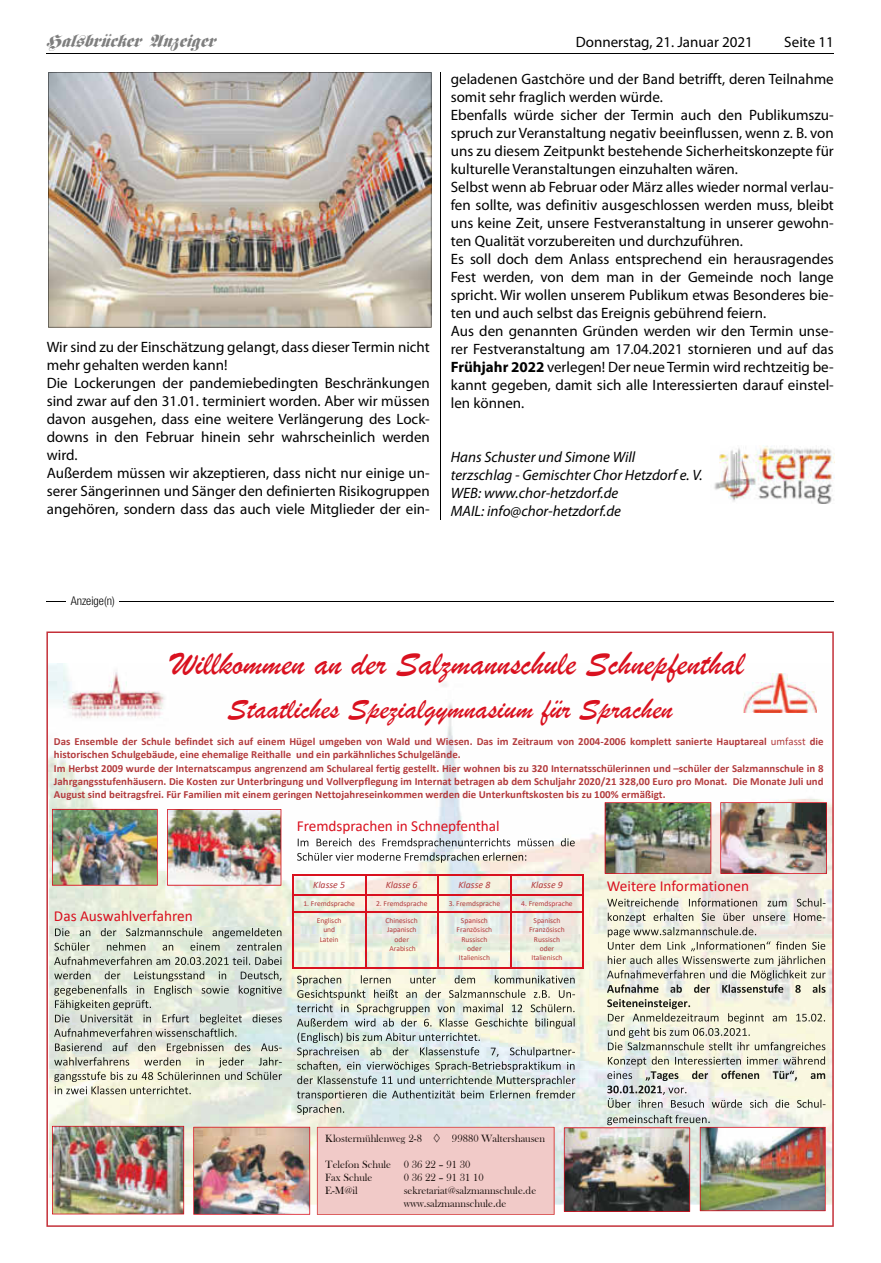
<style>
.page{position:relative;width:881px;height:1263px;background:#fff}
.page>*{position:absolute;margin:0;border:0;box-sizing:border-box;transform-origin:0 0}
.t1{font:italic 34.8px "Brush Script";color:#d9111f}
.t2{font:italic 30.45px "Brush Script";color:#d9111f}
.t3{font:18px "TT3 A15 OI00";letter-spacing:-.005em;color:#7f7f7f}
.t4{font:15.3px "Calibri";letter-spacing:-.005em;color:#d9111f}
.t5{font:15px/18px "Myriad Pro Regular 11";color:#000}
.t6{font:italic 15px/18px "Myriad Pro";color:#000}
.t7{font:300 condensed 12px "Helvetica Neue LT";color:#000}
.t8{font:700 10.8px/13px "Calibri";color:#b33b3d}
.t9{font:10.8px/13px "Baskerville Old Face";color:#1b110e}
.t10{font:italic 9.75px "Calibri";color:#b33b3d}
.t11{font:7.5px/9.1px "Calibri";color:#b33b3d;text-align:center}
.s1{font-family:"Myriad Pro";font-weight:700}
.s2{font-weight:400}
</style>
<div class="page">
<hr style="left:46px;top:53px;width:787px;height:1px;background:#000">
<hr style="left:440px;top:72px;width:1px;height:448px;background:#000">
<img style="left:48px;top:72px;width:383px;height:255px">
<img style="left:714px;top:445px;width:119px;height:59px">
<hr style="left:46px;top:601px;width:787px;height:1px;background:#000">
<div style="left:66px;top:597px;width:53px;height:7px;background:#fff"></div>
<img style="left:46px;top:631px;width:787px;height:596px">
<div style="left:317px;top:1127px;width:237px;height:88px;background:#f1cac8"></div>
<p class="t3" style="left:46px;top:35px;width:170px">Halsbrücker Anzeiger</p>
<p class="t5" style="left:575px;top:33px;width:179px">Donnerstag, 21. Januar 2021</p>
<p class="t5" style="left:784px;top:33px;width:51px">Seite 11</p>
<p class="t5" style="left:47px;top:337px;width:384px">Wir sind zu der Einschätzung gelangt, dass dieser Termin nicht mehr gehalten werden kann!<br>Die Lockerungen der pandemiebedingten Beschränkungen sind zwar auf den 31.01. terminiert worden. Aber wir müssen davon ausgehen, dass eine weitere Verlängerung des Lock&shy;downs in den Februar hinein sehr wahrscheinlich werden wird.<br>Außerdem müssen wir akzeptieren, dass nicht nur einige un&shy;serer Sängerinnen und Sänger den definierten Risikogruppen angehören, sondern dass das auch viele Mitglieder der ein-</p>
<p class="t5" style="left:450px;top:69px;width:384px">geladenen Gastchöre und der Band betrifft, deren Teilnahme somit sehr fraglich werden würde.<br>Ebenfalls würde sicher der Termin auch den Publikumszu&shy;spruch zur Veranstaltung negativ beeinflussen, wenn z. B. von uns zu diesem Zeitpunkt bestehende Sicherheitskonzepte für kulturelle Veranstaltungen einzuhalten wären.<br>Selbst wenn ab Februar oder März alles wieder normal verlau&shy;fen sollte, was definitiv ausgeschlossen werden muss, bleibt uns keine Zeit, unsere Festveranstaltung in unserer gewohn&shy;ten Qualität vorzubereiten und durchzuführen.<br>Es soll doch dem Anlass entsprechend ein herausragendes Fest werden, von dem man in der Gemeinde noch lange spricht. Wir wollen unserem Publikum etwas Besonderes bie&shy;ten und auch selbst das Ereignis gebührend feiern.<br>Aus den genannten Gründen werden wir den Termin unse&shy;rer Festveranstaltung am 17.04.2021 stornieren und auf das <span class="s1">Frühjahr 2022</span> verlegen! Der neue Termin wird rechtzeitig be&shy;kannt gegeben, damit sich alle Interessierten darauf einstel&shy;len können.</p>
<p class="t6" style="left:450px;top:447px;width:253px">Hans Schuster und Simone Will<br>terzschlag - Gemischter Chor Hetzdorf e. V.<br>WEB: www.chor-hetzdorf.de<br>MAIL: info@chor-hetzdorf.de</p>
<p class="t7" style="left:71px;top:594px;width:45px">Anzeige(n)</p>
<h1 class="t1" style="left:171px;top:642px;width:574px">Willkommen an der Salzmannschule Schnepfenthal</h1>
<h2 class="t2" style="left:227px;top:690px;width:446px">Staatliches Spezialgymnasium für Sprachen</h2>
<p class="t8" style="left:54px;top:735px;width:771px">Das Ensemble der Schule befindet sich auf einem Hügel umgeben von Wald und Wiesen. Das im Zeitraum von 2004-2006 komplett sanierte Hauptareal <span class="s2">umfasst</span> die historischen Schulgebäude, eine ehemalige Reithalle und ein parkähnliches Schulgelände.<br>Im Herbst 2009 wurde der Internatscampus angrenzend am Schulareal fertig gestellt. Hier wohnen bis zu 320 Internatsschülerinnen und –schüler der Salzmannschule in 8<br>Jahrgangsstufenhäusern. Die Kosten zur Unterbringung und Vollverpflegung im Internat betragen ab dem Schuljahr 2020/21 328,00 Euro pro Monat. Die Monate Juli und August sind beitragsfrei. Für Familien mit einem geringen Nettojahreseinkommen werden die Unterkunftskosten bis zu 100% ermäßigt.</p>
<p class="t4" style="left:54px;top:905px;width:140px">Das Auswahlverfahren</p>
<p class="t4" style="left:296px;top:815px;width:204px">Fremdsprachen in Schnepfenthal</p>
<p class="t10" style="left:313px;top:878px;width:33px">Klasse 5</p>
<p class="t10" style="left:385px;top:878px;width:33px">Klasse 6</p>
<p class="t10" style="left:458px;top:878px;width:33px">Klasse 8</p>
<p class="t10" style="left:531px;top:878px;width:33px">Klasse 9</p>
<p class="t11" style="left:303px;top:899px;width:53px">1. Fremdsprache</p>
<p class="t11" style="left:376px;top:899px;width:53px">2. Fremdsprache</p>
<p class="t11" style="left:448px;top:899px;width:53px">3. Fremdsprache</p>
<p class="t11" style="left:521px;top:899px;width:53px">4. Fremdsprache</p>
<p class="t11" style="left:317px;top:916px;width:26px">Englisch und<br>Latein</p>
<p class="t11" style="left:385px;top:916px;width:34px">Chinesisch<br>Japanisch oder<br>Arabisch</p>
<p class="t11" style="left:456px;top:916px;width:37px">Spanisch<br>Französisch<br>Russisch oder<br>Italienisch</p>
<p class="t11" style="left:529px;top:916px;width:37px">Spanisch<br>Französisch<br>Russisch oder<br>Italienisch</p>
<p class="t4" style="left:606px;top:875px;width:144px">Weitere Informationen</p>
<p class="t9" style="left:325px;top:1132px;width:98px">Klostermühlenweg 2-8</p>
<p class="t9" style="left:452px;top:1132px;width:95px">99880 Waltershausen</p>
<p class="t9" style="left:325px;top:1158px;width:147px">Telefon Schule 0 36 22 – 91 30<br>Fax Schule</p>
<p class="t9" style="left:403px;top:1171px;width:82px">0 36 22 – 91 31 10</p>
<p class="t9" style="left:325px;top:1184px;width:34px">E-M@il</p>
<p class="t9" style="left:403px;top:1184px;width:134px">sekretariat@salzmannschule.de www.salzmannschule.de</p>
</div>
